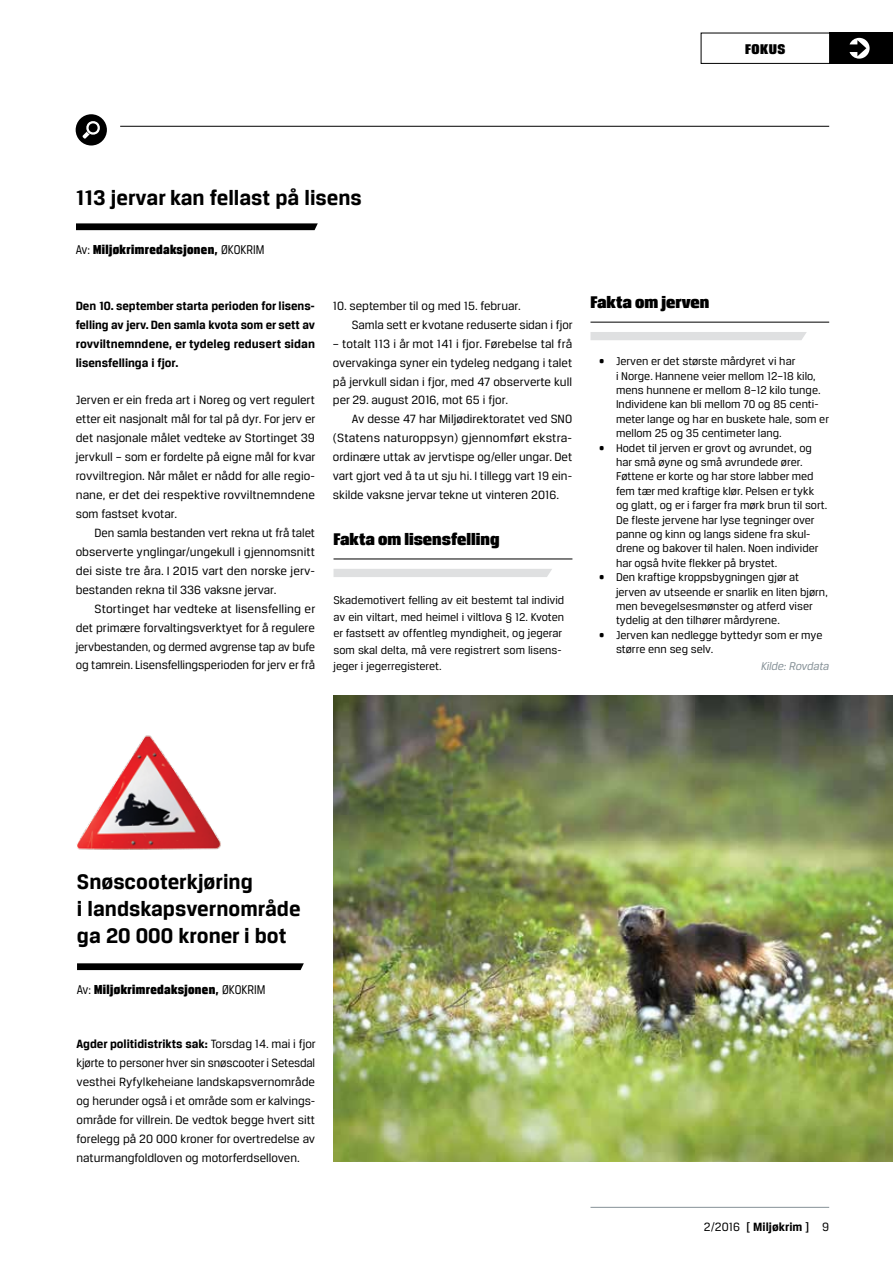
<style>
.page{position:relative;width:893px;height:1263px;background:#fff}
.page>*{position:absolute;margin:0;border:0;box-sizing:border-box;transform-origin:0 0}
.t1{font:700 22.5px/27px "Breuer Text";color:#000}
.t2{font:18px "Breuer Headline";color:#000}
.t3{font:15px "Breuer Headline";letter-spacing:.03em;color:#000}
.t4{font:13.8px "Breuer Headline";letter-spacing:.03em;color:#000;scale:.9 1}
.t5{font:12.75px/18.9px "Breuer Text";color:#000;text-align:justify}
.t6{font:700 12.75px/18.9px "Breuer Text";color:#000;text-align:justify}
.t7{font:12px/14.4px "Breuer Text";color:#000}
.t8{font:italic 12px "Breuer Text";letter-spacing:-.01em;color:#869197}
.s1{font-family:"Breuer Text";font-size:13.5px}
.s2{font-weight:700}
.s3{font-weight:400}
</style>
<div class="page">
<img style="left:334px;top:696px;width:559px;height:465px">
<div style="left:333px;top:569px;width:219px;height:8px;background:#dfe0e1"></div>
<hr style="left:333px;top:559px;width:239px;height:1px;background:#000">
<svg style="left:76px;top:223px;width:242px;height:7px;background:#101010"></svg>
<svg style="left:77px;top:963px;width:227px;height:7px;background:#0d0d0d"></svg>
<div style="left:76px;top:114px;width:31px;height:31px;background:#000;border-radius:50%"></div>
<svg style="left:82px;top:121px;width:18px;height:18px"></svg>
<hr style="left:120px;top:126px;width:709px;height:1px;background:#000">
<div style="left:590px;top:332px;width:217px;height:8px;background:#dfe0e1"></div>
<hr style="left:590px;top:322px;width:239px;height:1px;background:#000">
<img style="left:77px;top:735px;width:144px;height:115px">
<hr style="left:590px;top:1207px;width:239px;height:1px;background:#869197">
<div style="left:830px;top:33px;width:63px;height:31px;background:#000"></div>
<div style="left:701px;top:33px;width:129px;height:31px;background:#fff;border:1px solid #000"></div>
<svg style="left:849px;top:38px;width:21px;height:21px"></svg>
<p class="t3" style="left:745px;top:41px;width:42px">FOKUS</p>
<h1 class="t1" style="left:76px;top:184px;width:287px">113 jervar kan fellast på lisens</h1>
<p class="t4" style="left:76px;top:242px;width:211px"><span class="s1">Av:</span> Miljøkrimredaksjonen, <span class="s1">ØKOKRIM</span></p>
<p class="t6" style="left:76px;top:296px;width:241px">Den 10. september starta perioden for lisens&shy;felling av jerv. Den samla kvota som er sett av rovviltnemndene, er tydeleg redusert sidan lisensfellinga i fjor.</p>
<p class="t5" style="left:76px;top:391px;width:241px">Jerven er ein freda art i Noreg og vert regulert etter eit nasjonalt mål for tal på dyr. For jerv er det nasjonale målet vedteke av Stortinget 39 jervkull – som er fordelte på eigne mål for kvar rovviltregion. Når målet er nådd for alle regio&shy;nane, er det dei respektive rovviltnemndene som fastset kvotar.</p>
<p class="t5" style="left:76px;top:523px;width:241px;text-indent:19px">Den samla bestanden vert rekna ut frå talet observerte ynglingar/ungekull i gjennomsnitt dei siste tre åra. I 2015 vart den norske jerv&shy;bestanden rekna til 336 vaksne jervar.</p>
<p class="t5" style="left:76px;top:599px;width:241px;text-indent:19px">Stortinget har vedteke at lisensfelling er det primære forvaltingsverktyet for å regulere jervbestanden, og dermed avgrense tap av bufe og tamrein. Lisensfellingsperioden for jerv er frå</p>
<p class="t5" style="left:352px;top:296px;width:222px;text-indent:-19px">10. september til og med 15. februar.<br>Samla sett er kvotane reduserte sidan i fjor</p>
<p class="t5" style="left:333px;top:334px;width:241px">– totalt 113 i år mot 141 i fjor. Førebelse tal frå overvakinga syner ein tydeleg nedgang i talet på jervkull sidan i fjor, med 47 observerte kull per 29. august 2016, mot 65 i fjor.</p>
<p class="t5" style="left:333px;top:410px;width:241px;text-indent:19px">Av desse 47 har Miljødirektoratet ved SNO (Statens naturoppsyn) gjennomført ekstra&shy;ordinære uttak av jervtispe og/eller ungar. Det vart gjort ved å ta ut sju hi. I tillegg vart 19 ein&shy;skilde vaksne jervar tekne ut vinteren 2016.</p>
<h2 class="t2" style="left:333px;top:529px;width:167px">Fakta om lisensfelling</h2>
<p class="t7" style="left:333px;top:592px;width:232px;line-height:16.5px">Skademotivert felling av eit bestemt tal individ av ein viltart, med heimel i viltlova § 12. Kvoten er fastsett av offentleg myndigheit, og jegerar som skal delta, må vere registrert som lisens&shy;jeger i jegerregisteret.</p>
<h2 class="t2" style="left:590px;top:292px;width:120px">Fakta om jerven</h2>
<p class="t7" style="left:616px;top:354px;width:215px;text-indent:-17px">• Jerven er det største mårdyret vi har<br>i Norge. Hannene veier mellom 12–18 kilo, mens hunnene er mellom 8–12 kilo tunge.<br>Individene kan bli mellom 70 og 85 centi&shy;meter lange og har en buskete hale, som er mellom 25 og 35 centimeter lang.</p>
<p class="t7" style="left:616px;top:440px;width:213px;text-indent:-17px">• Hodet til jerven er grovt og avrundet, og har små øyne og små avrundede ører.<br>Føttene er korte og har store labber med fem tær med kraftige klør. Pelsen er tykk og glatt, og er i farger fra mørk brun til sort.<br>De fleste jervene har lyse tegninger over panne og kinn og langs sidene fra skul&shy;drene og bakover til halen. Noen individer har også hvite flekker på brystet.</p>
<p class="t7" style="left:616px;top:570px;width:213px;text-indent:-17px">• Den kraftige kroppsbygningen gjør at jerven av utseende er snarlik en liten bjørn, men bevegelsesmønster og atferd viser tydelig at den tilhører mårdyrene.</p>
<p class="t7" style="left:616px;top:627px;width:208px;text-indent:-17px">• Jerven kan nedlegge byttedyr som er mye større enn seg selv.</p>
<p class="t8" style="left:761px;top:659px;width:70px">Kilde: Rovdata</p>
<h1 class="t1" style="left:77px;top:868px;width:225px">Snøscooterkjøring<br>i landskapsvernområde ga 20 000 kroner i bot</h1>
<p class="t4" style="left:77px;top:981px;width:211px"><span class="s1">Av:</span> Miljøkrimredaksjonen, <span class="s1">ØKOKRIM</span></p>
<p class="t5" style="left:77px;top:1034px;width:241px"><span class="s2">Agder politidistrikts sak:</span> Torsdag 14. mai i fjor kjørte to personer hver sin snøscooter i Setesdal vesthei Ryfylkeheiane landskapsvernområde og herunder også i et område som er kalvings&shy;område for villrein. De vedtok begge hvert sitt forelegg på 20 000 kroner for overtredelse av naturmangfoldloven og motorferdselloven.</p>
<p class="t6" style="left:704px;top:1217px;width:127px"><span class="s3">2/2016</span> [ Miljøkrim ] <span class="s3">9</span></p>
</div>
